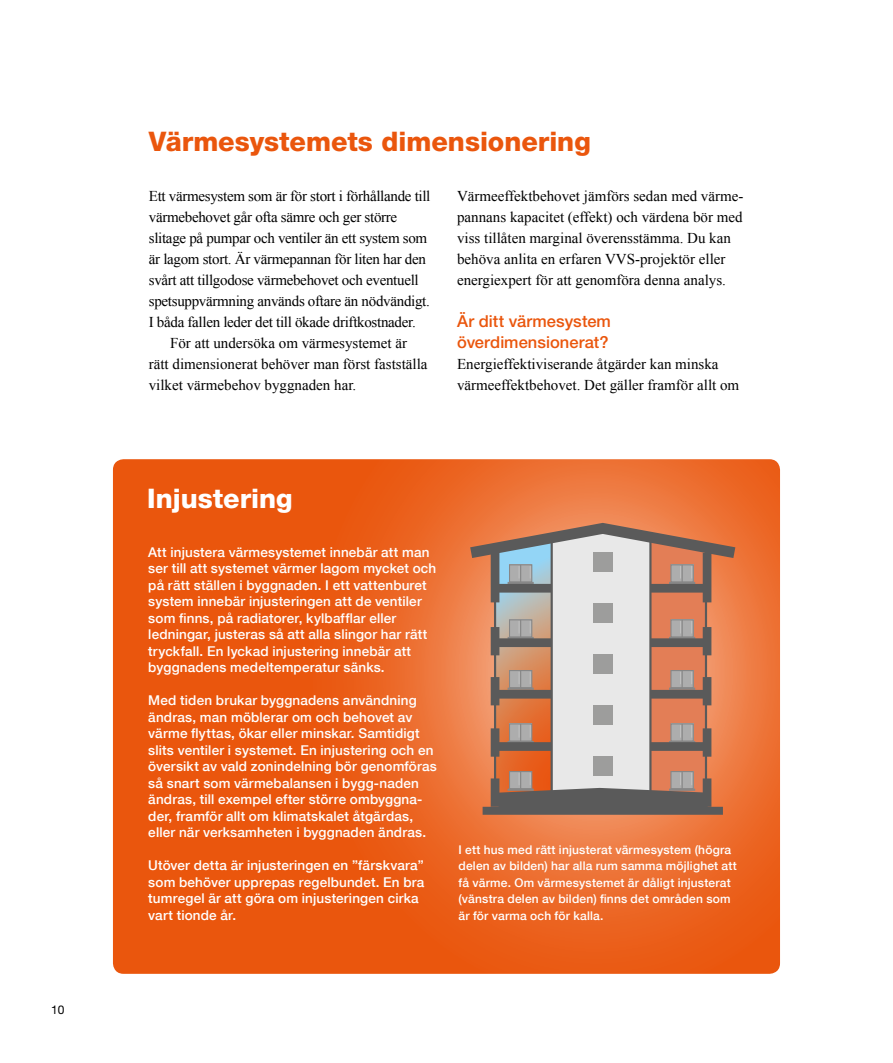
<style>
.page{position:relative;width:893px;height:1063px;background:#fff}
.page>*{position:absolute;margin:0;border:0;box-sizing:border-box;transform-origin:0 0}
.t1{font:800 27px "Helvetica Neue LT Std";color:#ea560d}
.t2{font:800 27px "Helvetica Neue LT Std";color:#fff}
.t3{font:500 16.5px "Helvetica Neue LT Std";letter-spacing:.005em;color:#ea560d}
.t4{font:15px "Times New Roman";color:#000}
.t5{font:15px/21px "Times New Roman";letter-spacing:-.02em;color:#000}
.t6{font:500 13.5px/16.5px "Helvetica Neue";letter-spacing:.01em;color:#fff}
.t7{font:500 12px/16.5px "Helvetica Neue";letter-spacing:.015em;color:#fff}
.t8{font:12px "Helvetica Neue LT Std";color:#000}
</style>
<div class="page">
<div style="left:113px;top:459px;width:667px;height:515px;background:#ea560d;border-radius:11px"></div>
<svg style="left:313px;top:344px;width:565px;height:654px"></svg>
<svg style="left:461px;top:517px;width:283px;height:298px"></svg>
<div style="left:593px;top:553px;width:20px;height:19px;background:#9d9d9c"></div>
<div style="left:593px;top:604px;width:20px;height:19px;background:#9d9d9c"></div>
<div style="left:593px;top:655px;width:20px;height:19px;background:#9d9d9c"></div>
<div style="left:593px;top:706px;width:20px;height:19px;background:#9d9d9c"></div>
<div style="left:593px;top:757px;width:20px;height:19px;background:#9d9d9c"></div>
<p class="t8" style="left:51px;top:1003px;width:15px">10</p>
<h1 class="t1" style="left:149px;top:125px;width:444px">Värmesystemets dimensionering</h1>
<p class="t5" style="left:149px;top:185px;width:283px">Ett värmesystem som är för stort i förhållande till</p>
<p class="t4" style="left:457px;top:186px;width:288px">Värmeeffektbehovet jämförs sedan med värme-</p>
<p class="t5" style="left:149px;top:206px;width:250px">värmebehovet går ofta sämre och ger större</p>
<p class="t4" style="left:457px;top:207px;width:287px">pannans kapacitet (effekt) och värdena bör med</p>
<p class="t5" style="left:149px;top:227px;width:280px">slitage på pumpar och ventiler än ett system som</p>
<p class="t4" style="left:457px;top:228px;width:275px">viss tillåten marginal överensstämma. Du kan</p>
<p class="t5" style="left:149px;top:248px;width:279px">är lagom stort. Är värmepannan för liten har den</p>
<p class="t4" style="left:457px;top:249px;width:270px">behöva anlita en erfaren VVS-projektör eller</p>
<p class="t5" style="left:149px;top:269px;width:271px">svårt att tillgodose värmebehovet och eventuell</p>
<p class="t4" style="left:457px;top:270px;width:270px">energiexpert för att genomföra denna analys.</p>
<p class="t5" style="left:149px;top:290px;width:283px">spetsuppvärmning används oftare än nödvändigt.<br>I båda fallen leder det till ökade driftkostnader.</p>
<p class="t3" style="left:457px;top:311px;width:155px">Är ditt värmesystem</p>
<p class="t4" style="left:170px;top:333px;width:239px">För att undersöka om värmesystemet är</p>
<p class="t3" style="left:457px;top:332px;width:153px">överdimensionerat?</p>
<p class="t4" style="left:149px;top:354px;width:280px">rätt dimensionerat behöver man först fastställa</p>
<p class="t4" style="left:457px;top:354px;width:263px">Energieffektiviserande åtgärder kan minska</p>
<p class="t4" style="left:149px;top:375px;width:209px">vilket värmebehov byggnaden har.</p>
<p class="t4" style="left:457px;top:375px;width:284px">värmeeffektbehovet. Det gäller framför allt om</p>
<h1 class="t2" style="left:147px;top:482px;width:147px">Injustering</h1>
<p class="t6" style="left:148px;top:543px;width:289px">Att injustera värmesystemet innebär att man ser till att systemet värmer lagom mycket och på rätt ställen i byggnaden. I ett vattenburet system innebär injusteringen att de ventiler som finns, på radiatorer, kylbafflar eller ledningar, justeras så att alla slingor har rätt tryckfall. En lyckad injustering innebär att byggnadens medeltemperatur sänks.</p>
<p class="t6" style="left:148px;top:692px;width:290px">Med tiden brukar byggnadens användning ändras, man möblerar om och behovet av värme flyttas, ökar eller minskar. Samtidigt slits ventiler i systemet. En injustering och en översikt av vald zonindelning bör genomföras så snart som värmebalansen i bygg-naden ändras, till exempel efter större ombyggna&shy;der, framför allt om klimatskalet åtgärdas, eller när verksamheten i byggnaden ändras.</p>
<p class="t6" style="left:148px;top:857px;width:278px">Utöver detta är injusteringen en ”färskvara” som behöver upprepas regelbundet. En bra tumregel är att göra om injusteringen cirka vart tionde år.</p>
<p class="t7" style="left:459px;top:841px;width:280px">I ett hus med rätt injusterat värmesystem (högra delen av bilden) har alla rum samma möjlighet att få värme. Om värmesystemet är dåligt injusterat (vänstra delen av bilden) finns det områden som är för varma och för kalla.</p>
</div>
